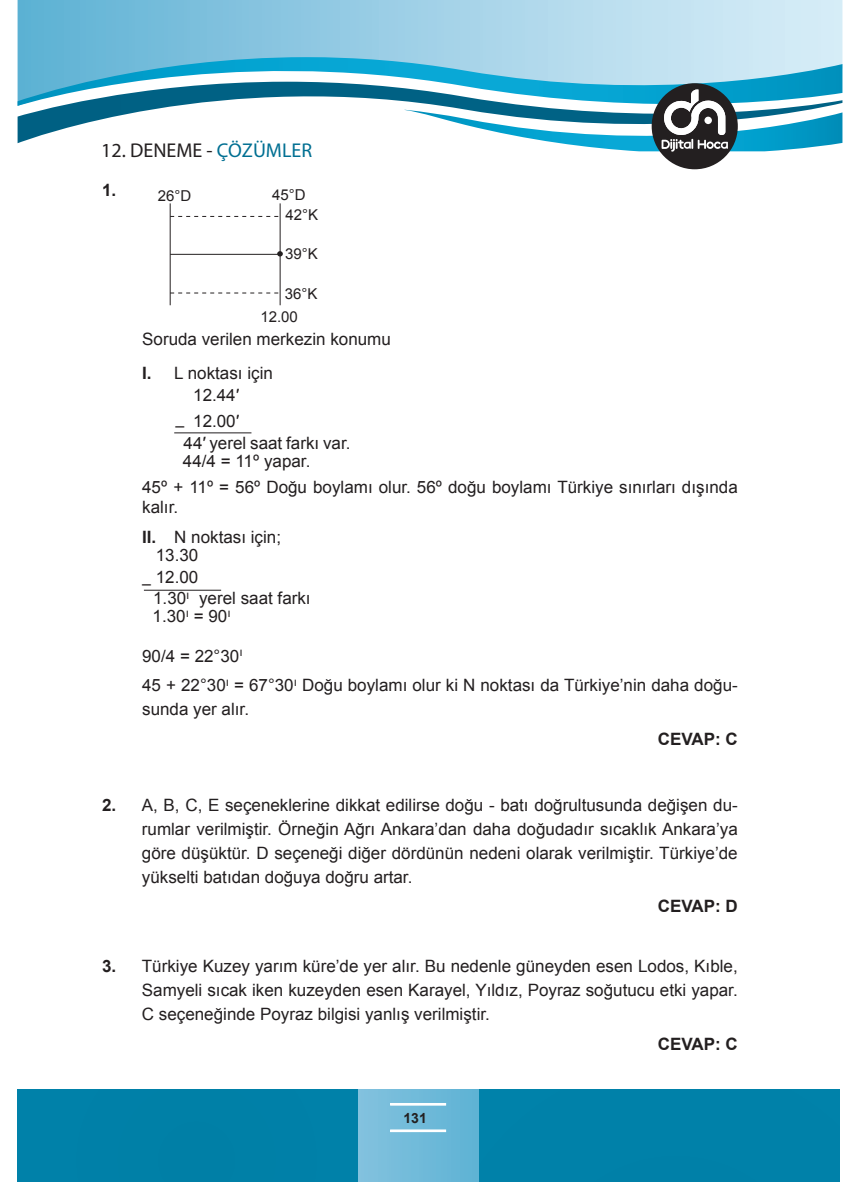
<style>
.page{position:relative;width:857px;height:1197px;background:#fff}
.page>*{position:absolute;margin:0;border:0;box-sizing:border-box;transform-origin:0 0}
.t1{font:20px "Myriad Pro";color:#231f20}
.t2{font:17px/24px "Arial";color:#231f20}
.t3{font:700 17px "Arial";color:#231f20}
.t4{font:16px "Arial";color:#231f20}
.t5{font:15px/20.6px "Arial";color:#231f20}
.t6{font:700 14px "Arial";color:#231f20}
.s1{color:#006f92}
.s2{font-weight:700}
</style>
<div class="page">
<svg style="left:18px;top:0;width:824px;height:44px;background:#9ed0e6"></svg>
<svg style="left:18px;top:44px;width:824px;height:24px;background:#8fcce5"></svg>
<svg style="left:18px;top:68px;width:824px;height:75px"></svg>
<div style="left:651px;top:83px;width:86px;height:86px;background:#231f20;border-radius:50%"></div>
<svg style="left:404px;top:89px;width:438px;height:67px"></svg>
<div style="left:45px;top:1088px;width:794px;height:93px;background:#0081a9"></div>
<svg style="left:358px;top:1088px;width:120px;height:93px;background:#72bbd9"></svg>
<div style="left:17px;top:1088px;width:341px;height:93px;background:#0080a8"></div>
<hr style="left:390px;top:1102px;width:56px;height:1px;background:#fff">
<hr style="left:390px;top:1103px;width:56px;height:1px;background:#fff">
<hr style="left:390px;top:1104px;width:56px;height:1px;background:#fff">
<hr style="left:390px;top:1129px;width:56px;height:1px;background:#fff">
<hr style="left:390px;top:1130px;width:56px;height:1px;background:#fff">
<hr style="left:390px;top:1131px;width:56px;height:1px;background:#fff">
<hr style="left:169px;top:203px;width:1px;height:102px;background:#231f20">
<hr style="left:279px;top:203px;width:1px;height:102px;background:#231f20">
<svg style="left:170px;top:216px;width:111px;height:1px"></svg>
<svg style="left:170px;top:292px;width:111px;height:1px"></svg>
<hr style="left:170px;top:254px;width:108px;height:1px;background:#231f20">
<svg style="left:277px;top:251px;width:6px;height:5px"></svg>
<hr style="left:174px;top:432px;width:77px;height:1px;background:#231f20">
<hr style="left:144px;top:589px;width:77px;height:1px;background:#231f20">
<p class="t1" style="left:101px;top:138px;width:212px">12. DENEME - <span class="s1">ÇÖZÜMLER</span></p>
<p class="t3" style="left:102px;top:178px;width:16px">1.</p>
<p class="t5" style="left:158px;top:185px;width:35px">26°D</p>
<p class="t5" style="left:285px;top:184px;width:34px;text-indent:-13px">45°D<br>42°K</p>
<p class="t5" style="left:285px;top:243px;width:34px">39°K</p>
<p class="t5" style="left:260px;top:282px;width:59px;line-height:23.4px;text-indent:24px">36°K<br>12.00</p>
<p class="t2" style="left:142px;top:323px;width:250px;line-height:33.6px">Soruda verilen merkezin konumu<br><span class="s2">I.</span> L noktası için</p>
<p class="t2" style="left:193px;top:382px;width:47px;line-height:25.6px">12.44′<br>12.00′</p>
<p class="t2" style="left:183px;top:434px;width:169px;line-height:17.8px">44′ yerel saat farkı var.<br>44/4 = 11º yapar.</p>
<p class="t4" style="left:175px;top:414px;width:10px">–</p>
<p class="t2" style="left:142px;top:476px;width:596px;line-height:20.4px">45º + 11º = 56º Doğu boylamı olur. 56º doğu boylamı Türkiye sınırları dışında kalır.</p>
<p class="t2" style="left:156px;top:527px;width:127px;line-height:18.4px;text-indent:-14px"><span class="s2">II.</span> N noktası için;<br>13.30</p>
<p class="t2" style="left:153px;top:566px;width:159px;line-height:21.6px">12.00<br>1.30<sup>ı</sup> yerel saat farkı</p>
<p class="t2" style="left:152px;top:604px;width:79px">1.30<sup>ı</sup> = 90<sup>ı</sup></p>
<p class="t4" style="left:142px;top:573px;width:10px">–</p>
<p class="t2" style="left:142px;top:641px;width:596px;line-height:29.6px">90/4 = 22°30<sup>ı<br></sup>45 + 22°30<sup>ı</sup> = 67°30<sup>ı</sup> Doğu boylamı olur ki N noktası da Türkiye’nin daha doğu-</p>
<p class="t2" style="left:142px;top:697px;width:108px">sunda yer alır.</p>
<p class="t3" style="left:657px;top:727px;width:81px">CEVAP: C</p>
<p class="t2" style="left:142px;top:792px;width:597px;text-align:justify;text-indent:-40px"><span class="s2">2.</span> A, B, C, E seçeneklerine dikkat edilirse doğu - batı doğrultusunda değişen du&shy;rumlar verilmiştir. Örneğin Ağrı Ankara’dan daha doğudadır sıcaklık Ankara’ya göre düşüktür. D seçeneği diğer dördünün nedeni olarak verilmiştir. Türkiye’de yükselti batıdan doğuya doğru artar.</p>
<p class="t3" style="left:657px;top:895px;width:81px">CEVAP: D</p>
<p class="t2" style="left:142px;top:954px;width:597px;text-align:justify;text-indent:-40px"><span class="s2">3.</span> Türkiye Kuzey yarım küre’de yer alır. Bu nedenle güneyden esen Lodos, Kıble, Samyeli sıcak iken kuzeyden esen Karayel, Yıldız, Poyraz soğutucu etki yapar.<br>C seçeneğinde Poyraz bilgisi yanlış verilmiştir.</p>
<p class="t3" style="left:657px;top:1032px;width:81px">CEVAP: C</p>
<p class="t6" style="left:403px;top:1108px;width:25px">131</p>
</div>
